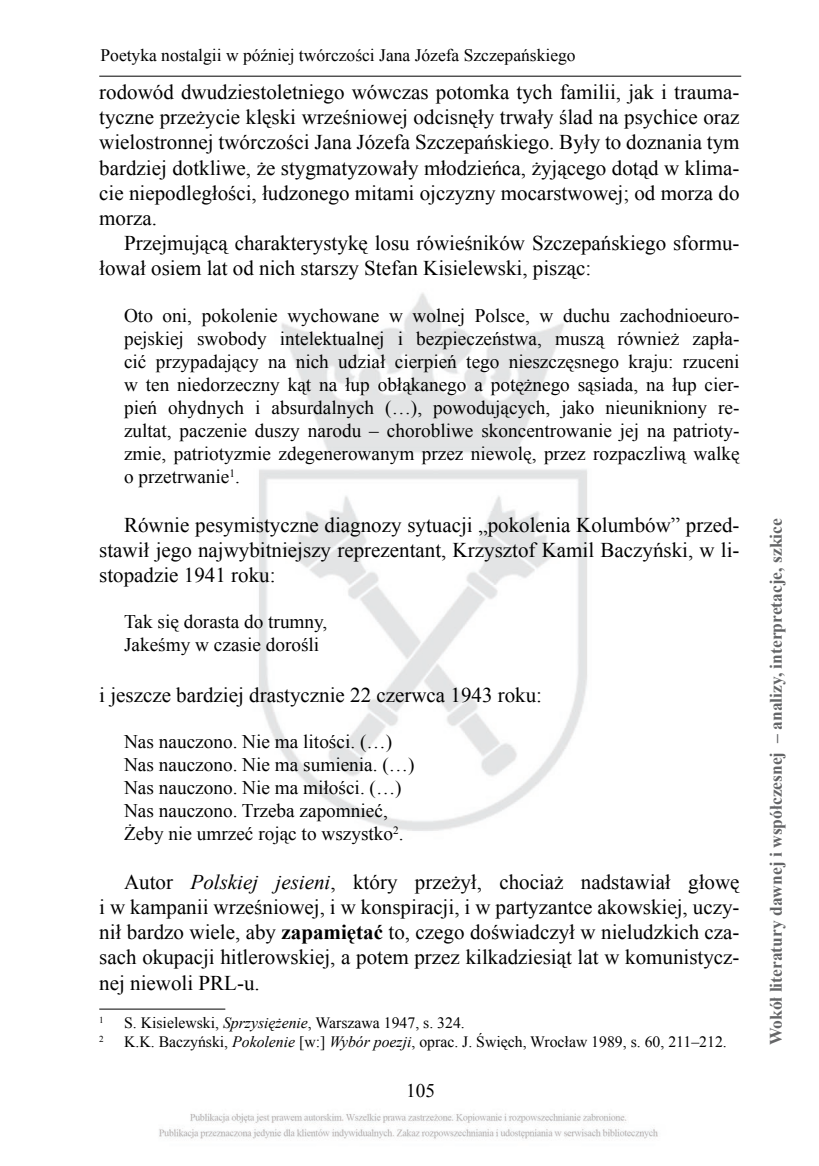
<style>
.page{position:relative;width:819px;height:1166px;background:#fff}
.page>*{position:absolute;margin:0;border:0;box-sizing:border-box;transform-origin:0 0}
.t1{font:21px/25.2px "Times New Roman";color:#000;text-align:justify}
.t2{font:19.25px/23.1px "Times New Roman";color:#000}
.t3{font:700 17.5px "Times New Roman";color:#646567}
.t4{font:17.5px "Times New Roman";color:#000}
.t5{font:15.75px/18.9px "Times New Roman";color:#000}
.s1{font-style:italic}
.s2{font-weight:700}
</style>
<div class="page">
<img style="left:99px;top:75px;width:643px;height:1064px">
<hr style="left:99px;top:76px;width:642px;height:1px;background:#000">
<hr style="left:99px;top:1008px;width:126px;height:1px;background:#000">
<p class="t4" style="left:100px;top:43px;width:476px">Poetyka nostalgii w później twórczości Jana Józefa Szczepańskiego</p>
<p class="t1" style="left:99px;top:79px;width:641px">rodowód dwudziestoletniego wówczas potomka tych familii, jak i trauma&shy;tyczne przeżycie klęski wrześniowej odcisnęły trwały ślad na psychice oraz wielostronnej twórczości Jana Józefa Szczepańskiego. Były to doznania tym bardziej dotkliwe, że stygmatyzowały młodzieńca, żyjącego dotąd w klima&shy;cie niepodległości, łudzonego mitami ojczyzny mocarstwowej; od morza do morza.</p>
<p class="t1" style="left:99px;top:230px;width:641px;text-indent:25px">Przejmującą charakterystykę losu rówieśników Szczepańskiego sformu&shy;łował osiem lat od nich starszy Stefan Kisielewski, pisząc:</p>
<p class="t2" style="left:124px;top:303px;width:617px;text-align:justify">Oto oni, pokolenie wychowane w wolnej Polsce, w duchu zachodnioeuro&shy;pejskiej swobody intelektualnej i bezpieczeństwa, muszą również zapła&shy;cić przypadający na nich udział cierpień tego nieszczęsnego kraju: rzuceni w ten niedorzeczny kąt na łup obłąkanego a potężnego sąsiada, na łup cier&shy;pień ohydnych i absurdalnych (…), powodujących, jako nieunikniony re&shy;zultat, paczenie duszy narodu – chorobliwe skoncentrowanie jej na patrioty&shy;zmie, patriotyzmie zdegenerowanym przez niewolę, przez rozpaczliwą walkę o przetrwanie .</p>
<p class="t1" style="left:99px;top:512px;width:641px;text-indent:25px">Równie pesymistyczne diagnozy sytuacji „pokolenia Kolumbów” przed&shy;stawił jego najwybitniejszy reprezentant, Krzysztof Kamil Baczyński, w li&shy;stopadzie 1941 roku:</p>
<p class="t2" style="left:124px;top:610px;width:205px">Tak się dorasta do trumny,<br>Jakeśmy w czasie dorośli</p>
<p class="t1" style="left:99px;top:682px;width:444px">i jeszcze bardziej drastycznie 22 czerwca 1943 roku:</p>
<p class="t2" style="left:124px;top:730px;width:292px">Nas nauczono. Nie ma litości. (…)<br>Nas nauczono. Nie ma sumienia. (…)<br>Nas nauczono. Nie ma miłości. (…)<br>Nas nauczono. Trzeba zapomnieć, Żeby nie umrzeć rojąc to wszystko .</p>
<p class="t1" style="left:99px;top:869px;width:641px;text-indent:25px">Autor <span class="s1">Polskiej jesieni</span>, który przeżył, chociaż nadstawiał głowę i w kampanii wrześniowej, i w konspiracji, i w partyzantce akowskiej, uczy&shy;nił bardzo wiele, aby <span class="s2">zapamiętać</span> to, czego doświadczył w nieludzkich cza&shy;sach okupacji hitlerowskiej, a potem przez kilkadziesiąt lat w komunistycz&shy;nej niewoli PRL-u.</p>
<p class="t5" style="left:124px;top:1013px;width:604px">S. Kisielewski, <span class="s1">Sprzysiężenie</span>, Warszawa 1947, s. 324.<br>K.K. Baczyński, <span class="s1">Pokolenie</span> [w:] <span class="s1">Wybór poezji</span>, oprac. J. Święch, Wrocław 1989, s. 60, 211–212.</p>
<p class="t2" style="left:406px;top:1079px;width:30px">105</p>
<p class="t3" style="left:763px;top:1045px;width:529px;rotate:-90deg">Wokół literatury dawnej i współczesnej – analizy, interpretacje, szkice</p>
</div>
